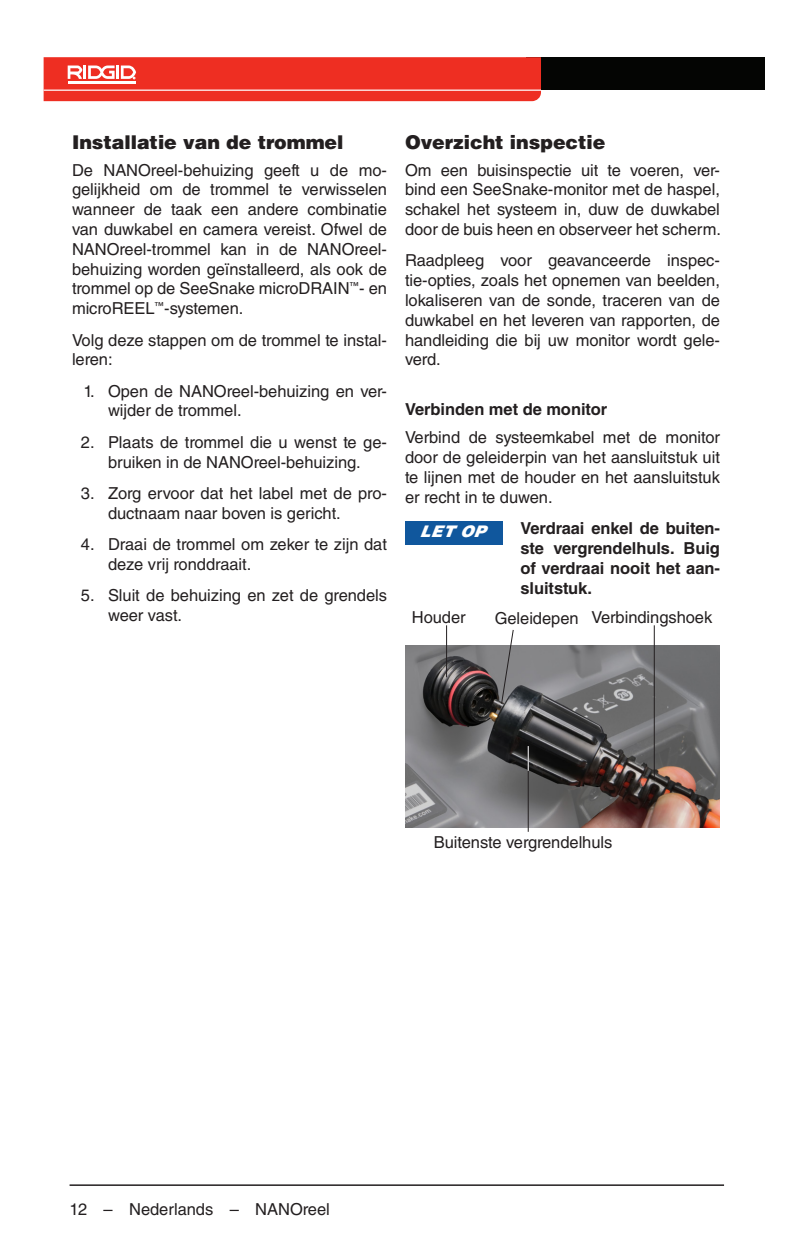
<style>
.page{position:relative;width:810px;height:1260px;background:#fff}
.page>*{position:absolute;margin:0;border:0;box-sizing:border-box;transform-origin:0 0}
.Head_2____h2_-_half{font:900 19px "Helvetica LT Std";letter-spacing:-.005em;color:#231f20}
.Basic_Normal___bn{font:16.4px/19.8px "Helvetica LT Std";letter-spacing:-.005em;color:#231f20}
.Basic_Normal___bn-2{font:700 16.4px/19.8px "Helvetica LT Std";letter-spacing:-.005em;color:#231f20;text-align:justify}
.Basic_Normal_Right{font:16.4px "Helvetica LT Std";letter-spacing:-.005em;color:#231f20}
.Head_3___h3_-_half{font:700 16.4px "Helvetica LT Std";letter-spacing:-.005em;color:#231f20}
.Notice-half{font:italic 900 16px "Helvetica LT Std";color:#fff}
</style>
<div class="page">
<hr style="left:70px;top:1184px;width:654px;height:2px;background:#231f20">
<div style="left:526px;top:57px;width:238px;height:33px;background:#040503"></div>
<svg style="left:44px;top:57px;width:497px;height:44px;background:#ef3b30"></svg>
<div style="left:405px;top:521px;width:97px;height:23px;background:#10579d"></div>
<img style="left:405px;top:646px;width:315px;height:181px">
<svg style="left:500px;top:630px;width:14px;height:75px"></svg>
<hr style="left:446px;top:625px;width:1px;height:52px;background:#231f20">
<hr style="left:528px;top:747px;width:1px;height:85px;background:#231f20">
<hr style="left:654px;top:625px;width:1px;height:153px;background:#231f20">
<svg style="left:528px;top:746px;width:1px;height:25px"></svg>
<p class="Head_2____h2_-_half" style="left:72px;top:129px;width:273px">Installatie van de trommel</p>
<p class="Basic_Normal___bn" style="left:72px;top:160px;width:317px;text-align:justify">De NANOreel-behuizing geeft u de mo&shy;gelijkheid om de trommel te verwisselen wanneer de taak een andere combinatie van duwkabel en camera vereist. Ofwel de NANOreel-trommel kan in de NANOreel&shy;behuizing worden geïnstalleerd, als ook de trommel op de SeeSnake microDRAIN<sup>™</sup>- en microREEL<sup>™</sup>-systemen.</p>
<p class="Basic_Normal___bn" style="left:72px;top:330px;width:317px">Volg deze stappen om de trommel te instal&shy;leren:</p>
<p class="Basic_Normal___bn" style="left:108px;top:381px;width:281px;text-indent:-25px">1. Open de NANOreel-behuizing en ver&shy;wijder de trommel.</p>
<p class="Basic_Normal___bn" style="left:81px;top:432px;width:308px;text-align:center">2. Plaats de trommel die u wenst te ge&shy;bruiken in de NANOreel-behuizing.</p>
<p class="Basic_Normal___bn" style="left:108px;top:483px;width:281px;text-indent:-27px">3. Zorg ervoor dat het label met de pro&shy;ductnaam naar boven is gericht.</p>
<p class="Basic_Normal___bn" style="left:108px;top:534px;width:280px;text-indent:-27px">4. Draai de trommel om zeker te zijn dat deze vrij ronddraait.</p>
<p class="Basic_Normal___bn" style="left:108px;top:585px;width:281px;text-indent:-27px">5. Sluit de behuizing en zet de grendels weer vast.</p>
<p class="Head_2____h2_-_half" style="left:405px;top:129px;width:202px">Overzicht inspectie</p>
<p class="Basic_Normal___bn" style="left:405px;top:160px;width:317px;text-align:justify">Om een buisinspectie uit te voeren, ver&shy;bind een SeeSnake-monitor met de haspel, schakel het systeem in, duw de duwkabel door de buis heen en observeer het scherm.</p>
<p class="Basic_Normal___bn" style="left:405px;top:251px;width:317px;text-align:justify">Raadpleeg voor geavanceerde inspec&shy;tie-opties, zoals het opnemen van beelden, lokaliseren van de sonde, traceren van de duwkabel en het leveren van rapporten, de handleiding die bij uw monitor wordt gele&shy;verd.</p>
<p class="Head_3___h3_-_half" style="left:405px;top:399px;width:204px">Verbinden met de monitor</p>
<p class="Basic_Normal___bn" style="left:405px;top:428px;width:317px;text-align:justify">Verbind de systeemkabel met de monitor door de geleiderpin van het aansluitstuk uit te lijnen met de houder en het aansluitstuk er recht in te duwen.</p>
<p class="Notice-half" style="left:419px;top:521px;width:67px">LET OP</p>
<p class="Basic_Normal___bn-2" style="left:520px;top:518px;width:201px">Verdraai enkel de buiten&shy;ste vergrendelhuls. Buig of verdraai nooit het aan&shy;sluitstuk.</p>
<p class="Basic_Normal_Right" style="left:495px;top:608px;width:85px">Geleidepen</p>
<p class="Basic_Normal_Right" style="left:591px;top:608px;width:122px">Verbindingshoek</p>
<p class="Basic_Normal_Right" style="left:412px;top:608px;width:55px">Houder</p>
<p class="Basic_Normal_Right" style="left:434px;top:832px;width:180px">Buitenste vergrendelhuls</p>
<p class="Basic_Normal___bn" style="left:70px;top:1199px;width:262px">12 – Nederlands – NANOreel</p>
</div>
